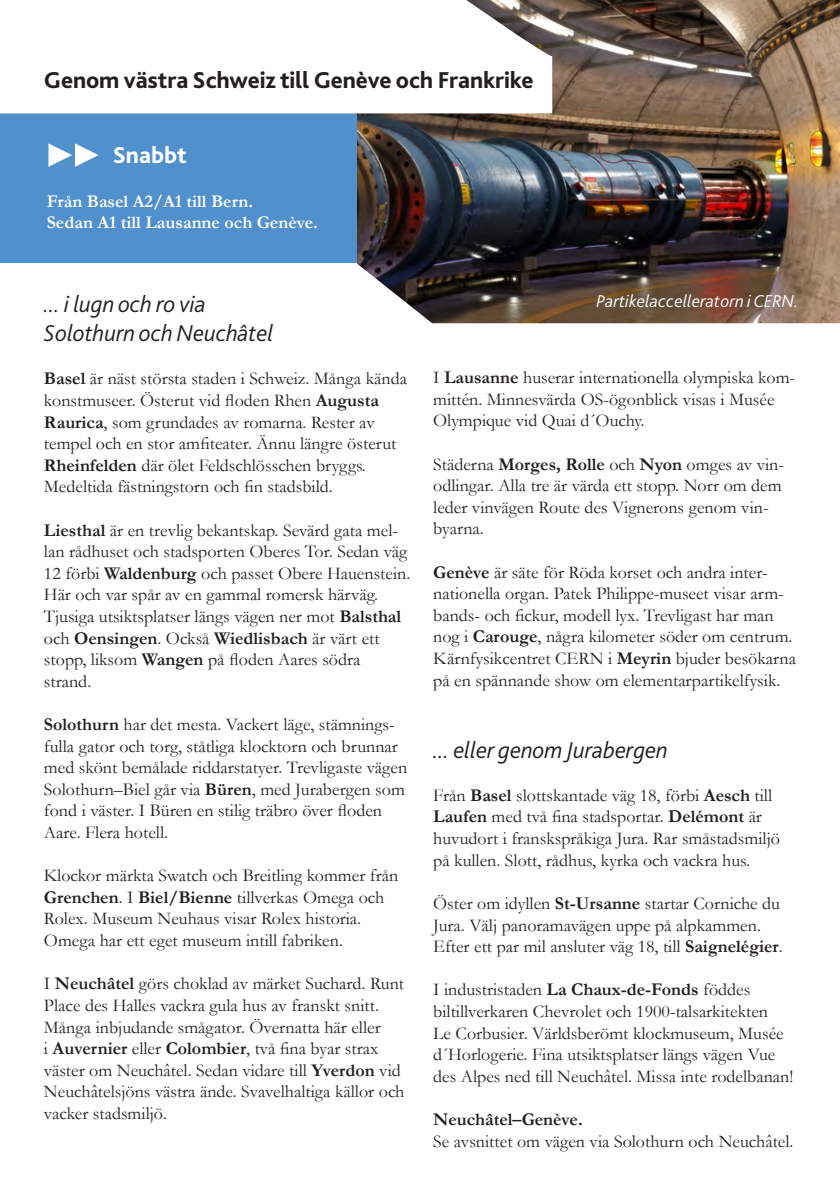
<style>
.page{position:relative;width:840px;height:1191px;background:#fff}
.page>*{position:absolute;margin:0;border:0;box-sizing:border-box;transform-origin:0 0}
.t1{font:italic 300 24px/28.8px "Bliss 2";letter-spacing:-.005em;color:#231f20}
.t2{font:800 24px "Bliss 2";letter-spacing:-.005em;color:#231f20}
.t3{font:800 24px "Bliss 2";color:#fff}
.t4{font:18px/21.6px "Garamond";color:#231f20}
.t5{font:700 18px/21.6px "Garamond";color:#fff}
.t6{font:italic 300 18px "Bliss 2";color:#fff}
.t7{font:700 18px "Garamond";color:#231f20}
.s1{font-weight:700}
</style>
<div class="page">
<img style="left:357px;top:0;width:482px;height:323px">
<div style="left:0;top:113px;width:357px;height:150px;background:#5090cc"></div>
<svg style="left:48px;top:143px;width:51px;height:24px"></svg>
<svg style="left:357px;top:0;width:195px;height:113px"></svg>
<h1 class="t2" style="left:44px;top:65px;width:491px">Genom västra Schweiz till Genève och Frankrike</h1>
<h1 class="t3" style="left:113px;top:140px;width:76px">Snabbt</h1>
<p class="t5" style="left:47px;top:190px;width:272px">Från Basel A2/A1 till Bern.<br>Sedan A1 till Lausanne och Genève.</p>
<h1 class="t1" style="left:44px;top:289px;width:231px">... i lugn och ro via<br>Solothurn och Neuchâtel</h1>
<p class="t4" style="left:44px;top:367px;width:364px"><span class="s1">Basel</span> är näst största staden i Schweiz. Många kända konstmuseer. Österut vid floden Rhen <span class="s1">Augusta Raurica</span>, som grundades av romarna. Rester av tempel och en stor amfiteater. Ännu längre österut <span class="s1">Rheinfelden</span> där ölet Feldschlösschen bryggs.<br>Medeltida fästningstorn och fin stadsbild.</p>
<p class="t4" style="left:44px;top:518px;width:367px"><span class="s1">Liesthal</span> är en trevlig bekantskap. Sevärd gata mel&shy;lan rådhuset och stadsporten Oberes Tor. Sedan väg 12 förbi <span class="s1">Waldenburg</span> och passet Obere Hauenstein.<br>Här och var spår av en gammal romersk härväg.<br>Tjusiga utsiktsplatser längs vägen ner mot <span class="s1">Balsthal </span>och <span class="s1">Oensingen</span>. Också <span class="s1">Wiedlisbach</span> är värt ett stopp, liksom <span class="s1">Wangen</span> på floden Aares södra strand.</p>
<p class="t4" style="left:44px;top:713px;width:364px"><span class="s1">Solothurn</span> har det mesta. Vackert läge, stämnings&shy;fulla gator och torg, ståtliga klocktorn och brunnar med skönt bemålade riddarstatyer. Trevligaste vägen Solothurn–Biel går via <span class="s1">Büren</span>, med Jurabergen som fond i väster. I Büren en stilig träbro över floden Aare. Flera hotell.</p>
<p class="t4" style="left:44px;top:864px;width:355px">Klockor märkta Swatch och Breitling kommer från <span class="s1">Grenchen</span>. I <span class="s1">Biel/Bienne</span> tillverkas Omega och Rolex. Museum Neuhaus visar Rolex historia.<br>Omega har ett eget museum intill fabriken.</p>
<p class="t4" style="left:44px;top:972px;width:362px">I <span class="s1">Neuchâtel</span> görs choklad av märket Suchard. Runt Place des Halles vackra gula hus av franskt snitt.<br>Många inbjudande smågator. Övernatta här eller<br>i <span class="s1">Auvernier</span> eller <span class="s1">Colombier</span>, två fina byar strax väster om Neuchâtel. Sedan vidare till <span class="s1">Yverdon</span> vid Neuchâtelsjöns västra ände. Svavelhaltiga källor och vacker stadsmiljö.</p>
<p class="t6" style="left:596px;top:289px;width:203px">Partikelaccelleratorn i CERN.</p>
<p class="t4" style="left:433px;top:366px;width:363px">I <span class="s1">Lausanne</span> huserar internationella olympiska kom&shy;mittén. Minnesvärda OS-ögonblick visas i Musée<br>Olympique vid Quai d´Ouchy.</p>
<p class="t4" style="left:433px;top:452px;width:352px">Städerna <span class="s1">Morges, Rolle</span> och <span class="s1">Nyon</span> omges av vin&shy;odlingar. Alla tre är värda ett stopp. Norr om dem leder vinvägen Route des Vignerons genom vin&shy;byarna.</p>
<p class="t4" style="left:433px;top:560px;width:364px"><span class="s1">Genève</span> är säte för Röda korset och andra inter&shy;nationella organ. Patek Philippe-museet visar arm&shy;bands- och fickur, modell lyx. Trevligast har man nog i <span class="s1">Carouge</span>, några kilometer söder om centrum.<br>Kärnfysikcentret CERN i <span class="s1">Meyrin</span> bjuder besökarna på en spännande show om elementarpartikelfysik.</p>
<h1 class="t1" style="left:433px;top:734px;width:236px">... eller genom Jurabergen</h1>
<p class="t4" style="left:433px;top:784px;width:348px">Från <span class="s1">Basel</span> slottskantade väg 18, förbi <span class="s1">Aesch</span> till <span class="s1">Laufen</span> med två fina stadsportar. <span class="s1">Delémont</span> är huvudort i franskspråkiga Jura. Rar småstadsmiljö på kullen. Slott, rådhus, kyrka och vackra hus.</p>
<p class="t4" style="left:433px;top:892px;width:351px">Öster om idyllen <span class="s1">St-Ursanne</span> startar Corniche du<br>Jura. Välj panoramavägen uppe på alpkammen.<br>Efter ett par mil ansluter väg 18, till <span class="s1">Saignelégier</span>.</p>
<p class="t4" style="left:433px;top:978px;width:361px">I industristaden <span class="s1">La Chaux-de-Fonds</span> föddes biltillverkaren Chevrolet och 1900-talsarkitekten<br>Le Corbusier. Världsberömt klockmuseum, Musée d´Horlogerie. Fina utsiktsplatser längs vägen Vue des Alpes ned till Neuchâtel. Missa inte rodelbanan!</p>
<p class="t7" style="left:433px;top:1107px;width:151px">Neuchâtel–Genève.</p>
<p class="t4" style="left:433px;top:1129px;width:361px">Se avsnittet om vägen via Solothurn och Neuchâtel.</p>
</div>
